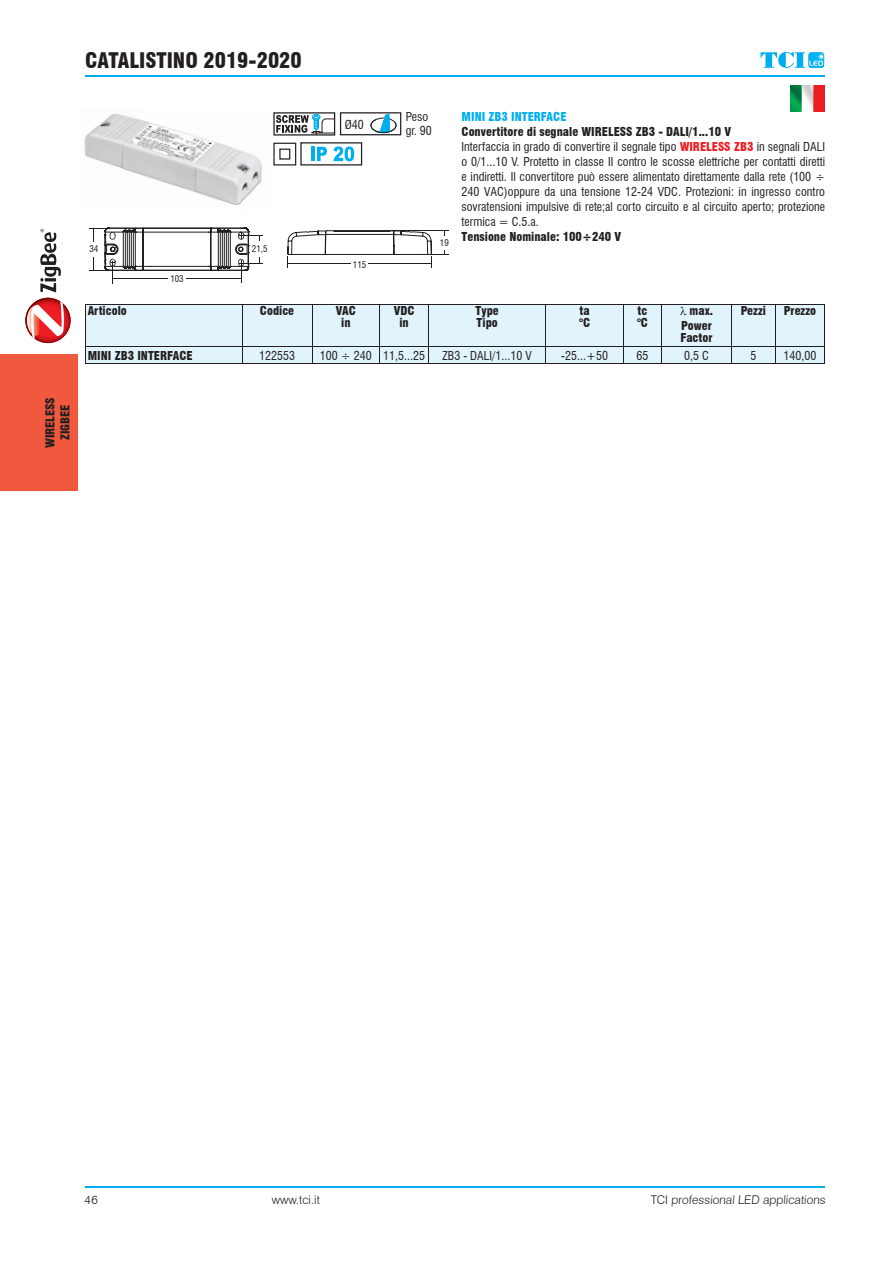
<style>
.page{position:relative;width:893px;height:1263px;background:#fff}
.page>*{position:absolute;margin:0;border:0;box-sizing:border-box;transform-origin:0 0}
.t1{font:900 condensed 21px "Swiss 721 BT";color:#231f20}
.t2{font:condensed 12px/15px "Swiss 721 BT";color:#231f20}
.t3{font:900 condensed 12px/12px "Swiss 721 BT";color:#231f20}
.t4{font:300 12px "Swiss 721 BT";color:#231f20}
.t5{font:900 condensed 12px "Swiss 721 BT";color:#00aeef}
.t6{font:condensed 9px "Swiss 721 BT";color:#231f20}
.s1{font-weight:900}
.s2{font-weight:900;color:#ee1d23}
</style>
<div class="page">
<hr style="left:85px;top:1186px;width:740px;height:2px;background:#00aeef">
<hr style="left:85px;top:76px;width:740px;height:1px;background:#00aeef">
<div style="left:0;top:355px;width:77px;height:136px;background:#f0593e"></div>
<img style="left:823px;top:53px;width:1px;height:14px">
<svg style="left:761px;top:52px;width:62px;height:16px"></svg>
<img style="left:790px;top:85px;width:35px;height:26px">
<div style="left:300px;top:142px;width:62px;height:24px;border:1px solid #231f20"></div>
<hr style="left:311px;top:147px;width:3px;height:14px;background:#00aeef">
<svg style="left:317px;top:147px;width:10px;height:14px"></svg>
<svg style="left:333px;top:147px;width:21px;height:14px"></svg>
<svg style="left:273px;top:143px;width:23px;height:23px"></svg>
<svg style="left:276px;top:114px;width:59px;height:21px"></svg>
<div style="left:340px;top:112px;width:61px;height:23px;border:1px solid #231f20"></div>
<svg style="left:370px;top:114px;width:27px;height:20px"></svg>
<div style="left:85px;top:304px;width:740px;height:59px;background:#e1f4fc"></div>
<hr style="left:85px;top:363px;width:157px;height:1px;background:#231f20">
<hr style="left:242px;top:363px;width:70px;height:1px;background:#231f20">
<hr style="left:312px;top:363px;width:68px;height:1px;background:#231f20">
<hr style="left:380px;top:363px;width:48px;height:1px;background:#231f20">
<hr style="left:428px;top:363px;width:118px;height:1px;background:#231f20">
<hr style="left:546px;top:363px;width:78px;height:1px;background:#231f20">
<hr style="left:661px;top:363px;width:70px;height:1px;background:#231f20">
<hr style="left:731px;top:363px;width:44px;height:1px;background:#231f20">
<hr style="left:775px;top:363px;width:50px;height:1px;background:#231f20">
<hr style="left:624px;top:363px;width:37px;height:1px;background:#231f20">
<hr style="left:85px;top:346px;width:157px;height:1px;background:#231f20">
<hr style="left:242px;top:346px;width:70px;height:1px;background:#231f20">
<hr style="left:312px;top:346px;width:68px;height:1px;background:#231f20">
<hr style="left:380px;top:346px;width:48px;height:1px;background:#231f20">
<hr style="left:428px;top:346px;width:118px;height:1px;background:#231f20">
<hr style="left:546px;top:346px;width:78px;height:1px;background:#231f20">
<hr style="left:661px;top:346px;width:70px;height:1px;background:#231f20">
<hr style="left:731px;top:346px;width:44px;height:1px;background:#231f20">
<hr style="left:775px;top:346px;width:50px;height:1px;background:#231f20">
<hr style="left:624px;top:346px;width:37px;height:1px;background:#231f20">
<svg style="left:288px;top:230px;width:161px;height:37px"></svg>
<hr style="left:288px;top:263px;width:63px;height:1px;background:#231f20">
<hr style="left:368px;top:263px;width:63px;height:1px;background:#231f20">
<svg style="left:89px;top:227px;width:174px;height:56px"></svg>
<img style="left:84px;top:113px;width:178px;height:92px">
<svg style="left:40px;top:229px;width:21px;height:63px"></svg>
<svg style="left:25px;top:298px;width:46px;height:45px"></svg>
<svg style="left:27px;top:301px;width:37px;height:38px"></svg>
<h1 class="t1" style="left:85px;top:47px;width:218px">CATALISTINO 2019-2020</h1>
<p class="t3" style="left:43px;top:448px;width:52px;line-height:15px;text-align:center;rotate:-90deg">WIRELESS<br>ZIGBEE</p>
<p class="t6" style="left:89px;top:243px;width:10px">34</p>
<p class="t6" style="left:252px;top:244px;width:17px">21,5</p>
<p class="t6" style="left:170px;top:273px;width:15px">103</p>
<p class="t2" style="left:345px;top:117px;width:20px">Ø40</p>
<p class="t6" style="left:353px;top:259px;width:15px">115</p>
<p class="t2" style="left:406px;top:110px;width:28px;line-height:13.5px">Peso gr. 90</p>
<p class="t6" style="left:440px;top:237px;width:10px">19</p>
<p class="t5" style="left:461px;top:109px;width:107px">MINI ZB3 INTERFACE</p>
<p class="t2" style="left:461px;top:124px;width:365px"><span class="s1">Convertitore di segnale WIRELESS ZB3 - DALI/1...10 V<br></span>Interfaccia in grado di convertire il segnale tipo <span class="s2">WIRELESS ZB3</span> in segnali DALI o 0/1...10 V. Protetto in classe II contro le scosse elettriche per contatti diretti e indiretti. Il convertitore può essere alimentato direttamente dalla rete (100 ÷ 240 VAC)oppure da una tensione 12-24 VDC. Protezioni: in ingresso contro sovratensioni impulsive di rete;al corto circuito e al circuito aperto; protezione termica = C.5.a.</p>
<p class="t3" style="left:461px;top:230px;width:161px">Tensione Nominale: 100÷240 V</p>
<p class="t3" style="left:88px;top:305px;width:41px">Articolo</p>
<p class="t3" style="left:260px;top:305px;width:36px">Codice</p>
<p class="t3" style="left:336px;top:305px;width:22px;text-align:center">VAC in</p>
<p class="t3" style="left:394px;top:305px;width:22px;text-align:center">VDC in</p>
<p class="t3" style="left:476px;top:305px;width:25px">Type<br>Tipo</p>
<p class="t3" style="left:579px;top:305px;width:13px">ta °C</p>
<p class="t3" style="left:637px;top:305px;width:13px">tc °C</p>
<p class="t3" style="left:680px;top:303px;width:34px;line-height:15px">● max.<br>Power</p>
<p class="t3" style="left:680px;top:332px;width:34px">Factor</p>
<p class="t3" style="left:741px;top:305px;width:27px">Pezzi</p>
<p class="t3" style="left:784px;top:305px;width:34px">Prezzo</p>
<p class="t3" style="left:88px;top:349px;width:107px">MINI ZB3 INTERFACE</p>
<p class="t2" style="left:259px;top:348px;width:37px">122553</p>
<p class="t2" style="left:320px;top:348px;width:107px">100 ÷ 240 11,5...25</p>
<p class="t2" style="left:443px;top:348px;width:91px">ZB3 - DALI/1...10 V</p>
<p class="t2" style="left:561px;top:348px;width:48px">-25...+50</p>
<p class="t2" style="left:637px;top:348px;width:13px">65</p>
<p class="t2" style="left:684px;top:348px;width:26px">0,5 C</p>
<p class="t2" style="left:750px;top:348px;width:7px">5</p>
<p class="t2" style="left:783px;top:348px;width:34px">140,00</p>
<p class="t4" style="left:84px;top:1192px;width:15px">46</p>
<p class="t4" style="left:272px;top:1192px;width:50px">www.tci.it</p>
<p class="t4" style="left:651px;top:1192px;width:177px">TCI professional LED applications</p>
</div>
